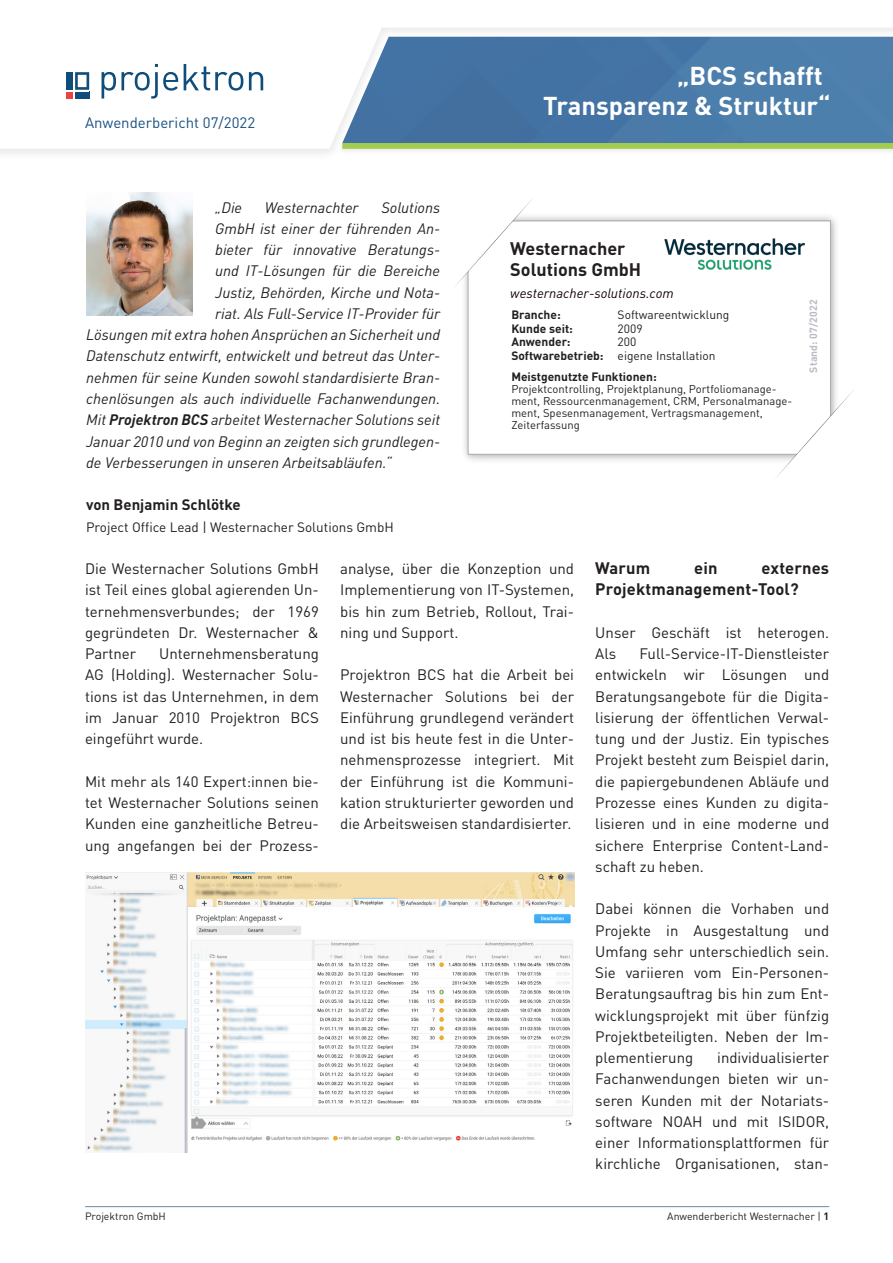
<style>
.page{position:relative;width:893px;height:1263px;background:#fff}
.page>*{position:absolute;margin:0;border:0;box-sizing:border-box;transform-origin:0 0}
.Ü_Lead{font:700 25.5px "DIN Pro";color:#fff}
.I_Firma_Name{font:700 18px/21.3px "DIN Pro";color:#231f20}
.M_Text{font:700 16.5px/21.3px "DIN Pro";letter-spacing:.01em;color:#231f20}
.M_Text-2{font:15px/21.3px "DIN Pro";color:#231f20;text-align:justify}
.M_Teaser{font:italic 15px "DIN Pro";color:#231f20}
.Ü_unter_Projektron{font:15px "DIN Pro";color:#1a5183}
.M_Autor_Name{font:700 15px "DIN Pro";color:#231f20}
.M_Autor_Name-2{font:13.5px "DIN Pro";color:#231f20}
.I_Firma_URL{font:italic 13.5px "DIN Pro";color:#110002}
.I_Info{font:700 12px "DIN Pro";color:#231f20}
.I_Info-2{font:12px "DIN Pro";color:#231f20}
.I_Info-3{font:11.25px/12px "DIN Pro";color:#231f20}
.Fußzeile_rechts{font:10.5px "DIN Pro";color:#231f20}
.Fußzeile_links{font:10.5px "DIN Pro";color:#231f20}
.I_Stand_Daten{font:700 10.5px "DIN Pro";letter-spacing:.01em;color:#b9bdc3}
.s1{font-weight:700}
</style>
<div class="page">
<hr style="left:85px;top:1206px;width:744px;height:1px;background:#6f8aa2">
<div style="left:0;top:0;width:893px;height:161px;background:#231f20;opacity:.1"></div>
<svg style="left:0;top:0;width:893px;height:149px"></svg>
<div style="left:49px;top:46px;width:232px;height:70px;background:#fff"></div>
<div style="left:66px;top:72px;width:7px;height:18px;background:#0f4d7b"></div>
<div style="left:66px;top:92px;width:7px;height:7px;background:#ec4340"></div>
<div style="left:75px;top:92px;width:14px;height:7px;background:#0f4d7b"></div>
<svg style="left:75px;top:72px;width:14px;height:18px"></svg>
<svg style="left:102px;top:64px;width:76px;height:35px"></svg>
<svg style="left:184px;top:64px;width:59px;height:27px"></svg>
<svg style="left:249px;top:72px;width:14px;height:18px"></svg>
<img style="left:464px;top:216px;width:372px;height:245px">
<div style="left:468px;top:221px;width:362px;height:233px;background:#fff"></div>
<div style="left:468px;top:221px;width:363px;height:233px;border:1px solid #a8a9ad"></div>
<svg style="left:773px;top:388px;width:80px;height:90px"></svg>
<svg style="left:455px;top:199px;width:79px;height:90px"></svg>
<img style="left:665px;top:238px;width:140px;height:31px">
<img style="left:86px;top:193px;width:106px;height:123px">
<img style="left:85px;top:872px;width:489px;height:280px">
<p class="Ü_unter_Projektron" style="left:85px;top:111px;width:172px">Anwenderbericht 07/2022</p>
<p class="M_Teaser" style="left:215px;top:195px;width:28px">„Die</p>
<p class="M_Teaser" style="left:265px;top:195px;width:95px">Westernachter</p>
<p class="M_Teaser" style="left:381px;top:195px;width:60px">Solutions</p>
<p class="M_Teaser" style="left:215px;top:217px;width:226px">GmbH ist einer der führenden An-</p>
<p class="M_Teaser" style="left:215px;top:238px;width:226px">bieter für innovative Beratungs-</p>
<p class="M_Teaser" style="left:215px;top:259px;width:226px">und IT-Lösungen für die Bereiche</p>
<p class="M_Teaser" style="left:215px;top:281px;width:226px">Justiz, Behörden, Kirche und Nota-</p>
<p class="M_Teaser" style="left:215px;top:302px;width:226px">riat. Als Full-Service IT-Provider für</p>
<p class="M_Teaser" style="left:86px;top:323px;width:356px">Lösungen mit extra hohen Ansprüchen an Sicherheit und</p>
<p class="M_Teaser" style="left:86px;top:344px;width:356px">Datenschutz entwirft, entwickelt und betreut das Unter-</p>
<p class="M_Teaser" style="left:86px;top:366px;width:356px">nehmen für seine Kunden sowohl standardisierte Bran-</p>
<p class="M_Teaser" style="left:86px;top:387px;width:356px">chenlösungen als auch individuelle Fachanwendungen.</p>
<p class="M_Teaser" style="left:86px;top:408px;width:356px">Mit <span class="s1">Projektron BCS</span> arbeitet Westernacher Solutions seit</p>
<p class="M_Teaser" style="left:86px;top:429px;width:356px">Januar 2010 und von Beginn an zeigten sich grundlegen-</p>
<p class="M_Teaser" style="left:86px;top:451px;width:307px">de Verbesserungen in unseren Arbeitsabläufen.“</p>
<p class="M_Autor_Name" style="left:86px;top:492px;width:156px">von Benjamin Schlötke</p>
<p class="M_Autor_Name-2" style="left:86px;top:516px;width:309px">Project Office Lead | Westernacher Solutions GmbH</p>
<p class="Ü_Lead" style="left:677px;top:54px;width:147px">„BCS schafft</p>
<p class="Ü_Lead" style="left:543px;top:84px;width:289px">Transparenz &amp; Struktur“</p>
<p class="I_Firma_Name" style="left:510px;top:236px;width:133px">Westernacher<br>Solutions GmbH</p>
<p class="I_Firma_URL" style="left:510px;top:282px;width:165px">westernacher-solutions.com</p>
<p class="I_Info" style="left:511px;top:305px;width:51px">Branche:</p>
<p class="I_Info-2" style="left:618px;top:305px;width:113px">Softwareentwicklung</p>
<p class="I_Info" style="left:511px;top:318px;width:63px">Kunde seit:</p>
<p class="I_Info-2" style="left:618px;top:319px;width:27px">2009</p>
<p class="I_Info" style="left:511px;top:332px;width:61px">Anwender:</p>
<p class="I_Info-2" style="left:618px;top:332px;width:20px">200</p>
<p class="I_Info" style="left:511px;top:345px;width:94px">Softwarebetrieb:</p>
<p class="I_Info-2" style="left:618px;top:346px;width:100px">eigene Installation</p>
<p class="I_Info" style="left:511px;top:367px;width:147px">Meistgenutzte Funktionen:</p>
<p class="I_Info-3" style="left:511px;top:382px;width:267px">Projektcontrolling, Projektplanung, Portfoliomanage-</p>
<p class="I_Info-3" style="left:511px;top:394px;width:282px">ment, Ressourcenmanagement, CRM, Personalmanage-</p>
<p class="I_Info-3" style="left:511px;top:406px;width:253px">ment, Spesenmanagement, Vertragsmanagement,<br>Zeiterfassung</p>
<p class="I_Stand_Daten" style="left:804px;top:372px;width:74px;rotate:-90deg">Stand: 07/2022</p>
<p class="M_Text-2" style="left:85px;top:556px;width:235px">Die Westernacher Solutions GmbH ist Teil eines global agierenden Un&shy;ternehmensverbundes; der 1969 gegründeten Dr. Westernacher &amp; Partner</p>
<p class="M_Text-2" style="left:85px;top:642px;width:235px;text-indent:74px">Unternehmensberatung AG (Holding). Westernacher Solu&shy;tions ist das Unternehmen, in dem im Januar 2010 Projektron BCS eingeführt wurde.</p>
<p class="M_Text-2" style="left:85px;top:769px;width:235px">Mit mehr als 140 Expert:innen bie&shy;tet Westernacher Solutions seinen Kunden eine ganzheitliche Betreu&shy;ung angefangen bei der Prozess-</p>
<p class="Fußzeile_links" style="left:85px;top:1208px;width:82px">Projektron GmbH</p>
<p class="M_Text-2" style="left:340px;top:556px;width:235px">analyse, über die Konzeption und Implementierung von IT-Systemen, bis hin zum Betrieb, Rollout, Trai&shy;ning und Support.</p>
<p class="M_Text-2" style="left:340px;top:663px;width:235px">Projektron BCS hat die Arbeit bei Westernacher Solutions bei der Einführung grundlegend verändert und ist bis heute fest in die Unter&shy;nehmensprozesse integriert. Mit der Einführung ist die Kommuni&shy;kation strukturierter geworden und die Arbeitsweisen standardisierter.</p>
<p class="M_Text" style="left:595px;top:555px;width:57px">Warum</p>
<p class="M_Text" style="left:694px;top:555px;width:25px">ein</p>
<p class="M_Text" style="left:595px;top:555px;width:235px;text-indent:166px">externes<br>Projektmanagement-Tool?</p>
<p class="M_Text-2" style="left:595px;top:620px;width:235px">Unser Geschäft ist heterogen.<br>Als</p>
<p class="M_Text-2" style="left:595px;top:642px;width:235px;text-indent:44px">Full-Service-IT-Dienstleister entwickeln wir Lösungen und Beratungsangebote für die Digita&shy;lisierung der öffentlichen Verwal&shy;tung und der Justiz. Ein typisches Projekt besteht zum Beispiel darin, die papiergebundenen Abläufe und Prozesse eines Kunden zu digita&shy;lisieren und in eine moderne und sichere Enterprise Content-Land&shy;schaft zu heben.</p>
<p class="M_Text-2" style="left:595px;top:897px;width:235px">Dabei können die Vorhaben und Projekte in Ausgestaltung und Umfang sehr unterschiedlich sein.<br>Sie variieren vom Ein-Personen-Beratungsauftrag bis hin zum Ent&shy;wicklungsprojekt mit über fünfzig Projektbeteiligten. Neben der Im&shy;plementierung</p>
<p class="M_Text-2" style="left:595px;top:1045px;width:235px;text-indent:122px">individualisierter Fachanwendungen bieten wir un&shy;seren Kunden mit der Notariats&shy;software NOAH und mit ISIDOR, einer Informationsplattformen für kirchliche Organisationen, stan-</p>
<p class="Fußzeile_rechts" style="left:667px;top:1208px;width:163px">Anwenderbericht Westernacher | <span class="s1">1</span></p>
</div>
